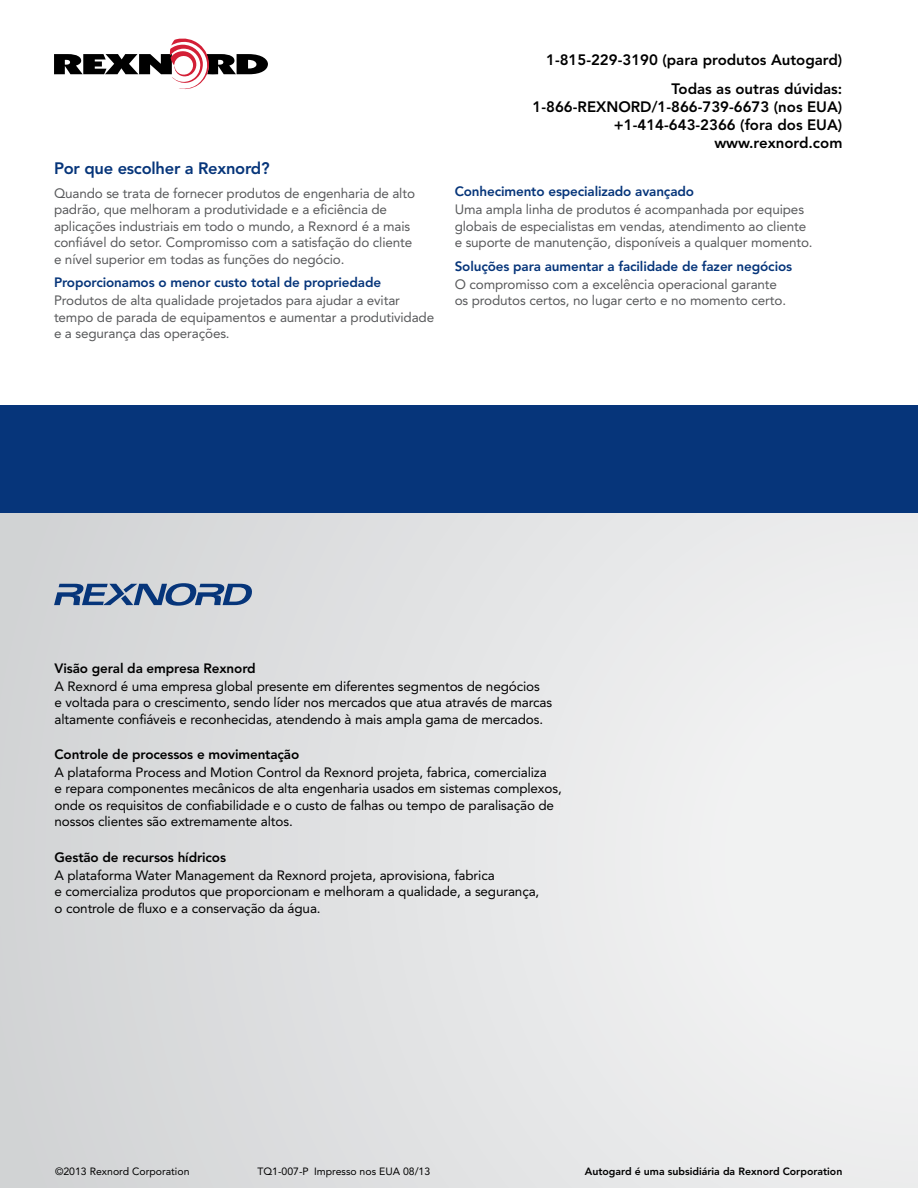
<style>
.page{position:relative;width:918px;height:1188px;background:#fff}
.page>*{position:absolute;margin:0;border:0;box-sizing:border-box;transform-origin:0 0}
.t1{font:800 16.5px "Avenir LT Std";letter-spacing:-.015em;color:#06357a}
.t2{font:800 15px/18px "Avenir LT Std";color:#000;text-align:right}
.t3{font:13.5px/16.5px "Avenir LT Std";letter-spacing:-.01em;color:#000}
.t4{font:13.5px/16.5px "Avenir LT Std";letter-spacing:-.01em;color:#58595b}
.t5{font:800 13.5px "Avenir LT Std";letter-spacing:-.01em;color:#06357a}
.t6{font:800 13.5px "Avenir LT Std";letter-spacing:-.01em;color:#000}
.t7{font:10.5px "Avenir LT Std";color:#000}
.t8{font:800 10.5px "Avenir LT Std";color:#000}
</style>
<div class="page">
<div style="left:0;top:513px;width:918px;height:675px;background:linear-gradient(to right,#d2d4d5,#f4f4f5)"></div>
<div style="left:0;top:405px;width:918px;height:108px;background:#06357a"></div>
<svg style="left:54px;top:583px;width:199px;height:23px;background:#748bac"></svg>
<svg style="left:54px;top:38px;width:214px;height:52px"></svg>
<p class="t1" style="left:54px;top:159px;width:217px">Por que escolher a Rexnord?</p>
<p class="t4" style="left:54px;top:185px;width:363px">Quando se trata de fornecer produtos de engenharia de alto padrão, que melhoram a produtividade e a eficiência de aplicações industriais em todo o mundo, a Rexnord é a mais confiável do setor. Compromisso com a satisfação do cliente e nível superior em todas as funções do negócio.</p>
<p class="t5" style="left:54px;top:275px;width:329px">Proporcionamos o menor custo total de propriedade</p>
<p class="t4" style="left:54px;top:293px;width:382px">Produtos de alta qualidade projetados para ajudar a evitar tempo de parada de equipamentos e aumentar a produtividade e a segurança das operações.</p>
<p class="t2" style="left:546px;top:46px;width:298px;line-height:28.8px">1-815-229-3190 (para produtos Autogard)<br>Todas as outras dúvidas:</p>
<p class="t2" style="left:533px;top:98px;width:311px">1-866-REXNORD/1-866-739-6673 (nos EUA) +1-414-643-2366 (fora dos EUA) www.rexnord.com</p>
<p class="t5" style="left:455px;top:184px;width:241px">Conhecimento especializado avançado</p>
<p class="t4" style="left:455px;top:201px;width:360px">Uma ampla linha de produtos é acompanhada por equipes globais de especialistas em vendas, atendimento ao cliente e suporte de manutenção, disponíveis a qualquer momento.</p>
<p class="t5" style="left:455px;top:258px;width:339px">Soluções para aumentar a facilidade de fazer negócios</p>
<p class="t4" style="left:455px;top:276px;width:333px">O compromisso com a excelência operacional garante os produtos certos, no lugar certo e no momento certo.</p>
<p class="t6" style="left:55px;top:660px;width:203px">Visão geral da empresa Rexnord</p>
<p class="t3" style="left:55px;top:678px;width:499px">A Rexnord é uma empresa global presente em diferentes segmentos de negócios<br>e voltada para o crescimento, sendo líder nos mercados que atua através de marcas altamente confiáveis e reconhecidas, atendendo à mais ampla gama de mercados.</p>
<p class="t6" style="left:55px;top:746px;width:246px">Controle de processos e movimentação</p>
<p class="t3" style="left:55px;top:764px;width:509px">A plataforma Process and Motion Control da Rexnord projeta, fabrica, comercializa<br>e repara componentes mecânicos de alta engenharia usados em sistemas complexos, onde os requisitos de confiabilidade e o custo de falhas ou tempo de paralisação de nossos clientes são extremamente altos.</p>
<p class="t6" style="left:55px;top:849px;width:173px">Gestão de recursos hídricos</p>
<p class="t3" style="left:55px;top:867px;width:486px">A plataforma Water Management da Rexnord projeta, aprovisiona, fabrica<br>e comercializa produtos que proporcionam e melhoram a qualidade, a segurança, o controle de fluxo e a conservação da água.</p>
<p class="t7" style="left:55px;top:1165px;width:136px">©2013 Rexnord Corporation</p>
<p class="t7" style="left:258px;top:1165px;width:174px">TQ1-007-P Impresso nos EUA 08/13</p>
<p class="t8" style="left:585px;top:1165px;width:259px">Autogard é uma subsidiária da Rexnord Corporation</p>
</div>
